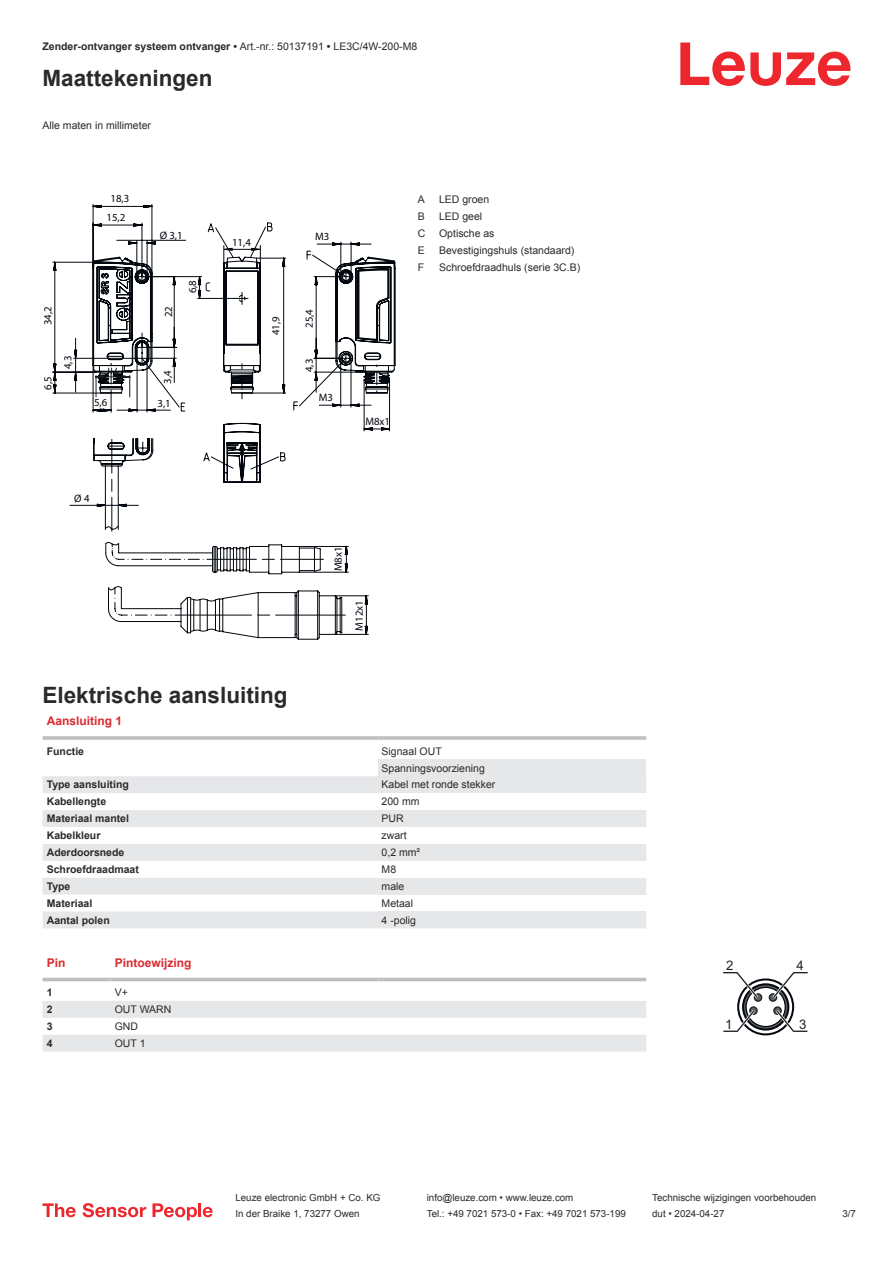
<style>
.page{position:relative;width:893px;height:1263px;background:#fff}
.page>*{position:absolute;margin:0;border:0;box-sizing:border-box;transform-origin:0 0}
.t1{font:700 22.5px "Arial";color:#2b292a}
.t2{font:13.2px "Arial";color:#1e2328}
.t3{font:700 12px "Arial";color:#db2a30}
.t4{font:10.8px/18.8px "Myriad Pro";color:#03080e;text-align:center}
.t5{font:10.5px/17px "Arial";color:#2b292a}
.t6{font:700 10.5px "Arial";color:#2b292a}
.t7{font:9.75px "Arial";color:#2b292a}
.s1{font-weight:400}
</style>
<div class="page">
<svg style="left:680px;top:43px;width:170px;height:43px"></svg>
<svg style="left:43px;top:776px;width:335px;height:152px;fill:#e6e7e9"></svg>
<hr style="left:43px;top:736px;width:335px;height:4px;background:#bdbfc1">
<hr style="left:378px;top:736px;width:268px;height:4px;background:#c8cacc">
<div style="left:378px;top:759px;width:268px;height:17px;background:#e6e7e9"></div>
<div style="left:378px;top:776px;width:268px;height:17px;background:#e6e7e9"></div>
<div style="left:378px;top:810px;width:268px;height:17px;background:#e6e7e9"></div>
<div style="left:378px;top:844px;width:268px;height:17px;background:#e6e7e9"></div>
<div style="left:378px;top:878px;width:268px;height:17px;background:#e6e7e9"></div>
<div style="left:378px;top:911px;width:268px;height:17px;background:#e6e7e9"></div>
<svg style="left:43px;top:977px;width:603px;height:5px"></svg>
<svg style="left:43px;top:1001px;width:603px;height:51px"></svg>
<hr style="left:43px;top:978px;width:68px;height:3px;background:#bdbfc1">
<hr style="left:111px;top:978px;width:267px;height:3px;background:#bdbfc1">
<hr style="left:378px;top:978px;width:268px;height:3px;background:#bdbfc1">
<svg style="left:723px;top:972px;width:85px;height:63px"></svg>
<svg style="left:43px;top:1203px;width:33px;height:14px"></svg>
<svg style="left:83px;top:1203px;width:63px;height:14px"></svg>
<svg style="left:153px;top:1203px;width:44px;height:17px"></svg>
<hr style="left:198px;top:1203px;width:3px;height:14px;background:#ed272d">
<svg style="left:203px;top:1207px;width:10px;height:10px"></svg>
<svg style="left:110px;top:616px;width:259px;height:24px"></svg>
<svg style="left:69px;top:204px;width:326px;height:412px"></svg>
<svg style="left:52px;top:261px;width:340px;height:152px"></svg>
<p class="t6" style="left:43px;top:43px;width:376px">Zender-ontvanger systeem ontvanger • <span class="s1">Art.-nr.: 50137191</span> • <span class="s1">LE3C/4W-200-M8</span></p>
<h1 class="t1" style="left:43px;top:70px;width:172px">Maattekeningen</h1>
<p class="t5" style="left:43px;top:117px;width:110px">Alle maten in millimeter</p>
<p class="t4" style="left:106px;top:190px;width:24px">18,3<br>15,2</p>
<p class="t4" style="left:160px;top:226px;width:25px">Ø 3,1</p>
<p class="t4" style="left:232px;top:233px;width:20px">11,4</p>
<p class="t4" style="left:315px;top:227px;width:16px">M3</p>
<p class="t4" style="left:39px;top:325px;width:20px;rotate:-90deg">34,2</p>
<p class="t4" style="left:39px;top:389px;width:15px;rotate:-90deg">6,5</p>
<p class="t4" style="left:160px;top:317px;width:13px;rotate:-90deg">22</p>
<p class="t4" style="left:184px;top:293px;width:15px;rotate:-90deg">6,8</p>
<p class="t4" style="left:267px;top:335px;width:20px;rotate:-90deg">41,9</p>
<p class="t4" style="left:300px;top:328px;width:20px;rotate:-90deg">25,4</p>
<p class="t4" style="left:59px;top:369px;width:15px;rotate:-90deg">4,3</p>
<p class="t4" style="left:300px;top:372px;width:15px;rotate:-90deg">4,3</p>
<p class="t4" style="left:159px;top:384px;width:15px;rotate:-90deg">3,4</p>
<p class="t4" style="left:94px;top:394px;width:15px">5,6</p>
<p class="t4" style="left:158px;top:395px;width:15px">3,1</p>
<p class="t4" style="left:319px;top:389px;width:16px">M3</p>
<p class="t4" style="left:365px;top:413px;width:26px">M8x1</p>
<p class="t4" style="left:74px;top:489px;width:17px">Ø 4</p>
<p class="t4" style="left:329px;top:571px;width:26px;rotate:-90deg">M8x1</p>
<p class="t4" style="left:350px;top:631px;width:32px;rotate:-90deg">M12x1</p>
<p class="t5" style="left:418px;top:192px;width:9px">A</p>
<p class="t5" style="left:439px;top:192px;width:52px">LED groen</p>
<p class="t5" style="left:418px;top:209px;width:9px">B</p>
<p class="t5" style="left:439px;top:209px;width:45px">LED geel</p>
<p class="t5" style="left:418px;top:226px;width:9px">C</p>
<p class="t5" style="left:439px;top:226px;width:57px">Optische as</p>
<p class="t5" style="left:418px;top:243px;width:9px">E</p>
<p class="t5" style="left:439px;top:242px;width:137px">Bevestigingshuls (standaard)</p>
<p class="t5" style="left:418px;top:260px;width:8px">F</p>
<p class="t5" style="left:439px;top:259px;width:143px">Schroefdraadhuls (serie 3C.B)</p>
<h1 class="t1" style="left:43px;top:687px;width:247px">Elektrische aansluiting</h1>
<p class="t3" style="left:47px;top:717px;width:77px">Aansluiting 1</p>
<p class="t6" style="left:47px;top:747px;width:39px">Functie</p>
<p class="t5" style="left:382px;top:743px;width:105px">Signaal OUT<br>Spanningsvoorziening</p>
<p class="t6" style="left:47px;top:781px;width:84px">Type aansluiting</p>
<p class="t5" style="left:382px;top:777px;width:115px">Kabel met ronde stekker</p>
<p class="t6" style="left:47px;top:798px;width:61px">Kabellengte</p>
<p class="t5" style="left:382px;top:794px;width:39px">200 mm</p>
<p class="t6" style="left:47px;top:815px;width:84px">Materiaal mantel</p>
<p class="t5" style="left:382px;top:811px;width:24px">PUR</p>
<p class="t6" style="left:47px;top:831px;width:55px">Kabelkleur</p>
<p class="t5" style="left:382px;top:828px;width:27px">zwart</p>
<p class="t6" style="left:47px;top:848px;width:79px">Aderdoorsnede</p>
<p class="t5" style="left:382px;top:845px;width:40px">0,2 mm²</p>
<p class="t6" style="left:47px;top:865px;width:94px">Schroefdraadmaat</p>
<p class="t5" style="left:382px;top:862px;width:16px">M8</p>
<p class="t6" style="left:47px;top:882px;width:25px">Type</p>
<p class="t5" style="left:382px;top:879px;width:24px">male</p>
<p class="t6" style="left:47px;top:899px;width:47px">Materiaal</p>
<p class="t5" style="left:382px;top:896px;width:33px">Metaal</p>
<p class="t6" style="left:47px;top:916px;width:65px">Aantal polen</p>
<p class="t5" style="left:382px;top:912px;width:36px">4 -polig</p>
<p class="t3" style="left:47px;top:958px;width:20px">Pin</p>
<p class="t3" style="left:115px;top:958px;width:78px">Pintoewijzing</p>
<p class="t6" style="left:47px;top:988px;width:7px">1</p>
<p class="t5" style="left:115px;top:985px;width:15px">V+</p>
<p class="t6" style="left:47px;top:1005px;width:7px">2</p>
<p class="t5" style="left:115px;top:1002px;width:58px">OUT WARN</p>
<p class="t6" style="left:47px;top:1022px;width:7px">3</p>
<p class="t5" style="left:115px;top:1019px;width:25px">GND</p>
<p class="t6" style="left:47px;top:1039px;width:7px">4</p>
<p class="t5" style="left:115px;top:1036px;width:32px">OUT 1</p>
<p class="t2" style="left:726px;top:960px;width:9px">2</p>
<p class="t2" style="left:796px;top:960px;width:9px">4</p>
<p class="t2" style="left:725px;top:1019px;width:9px">1</p>
<p class="t2" style="left:799px;top:1019px;width:9px">3</p>
<p class="t7" style="left:235px;top:1194px;width:146px">Leuze electronic GmbH + Co. KG</p>
<p class="t7" style="left:427px;top:1194px;width:148px">info@leuze.com • www.leuze.com</p>
<p class="t7" style="left:652px;top:1194px;width:166px">Technische wijzigingen voorbehouden</p>
<p class="t7" style="left:235px;top:1210px;width:126px">In der Braike 1, 73277 Owen</p>
<p class="t7" style="left:427px;top:1210px;width:201px">Tel.: +49 7021 573-0 • Fax: +49 7021 573-199</p>
<p class="t7" style="left:652px;top:1210px;width:74px">dut • 2024-04-27</p>
<p class="t7" style="left:842px;top:1210px;width:15px">3 /7</p>
</div>
